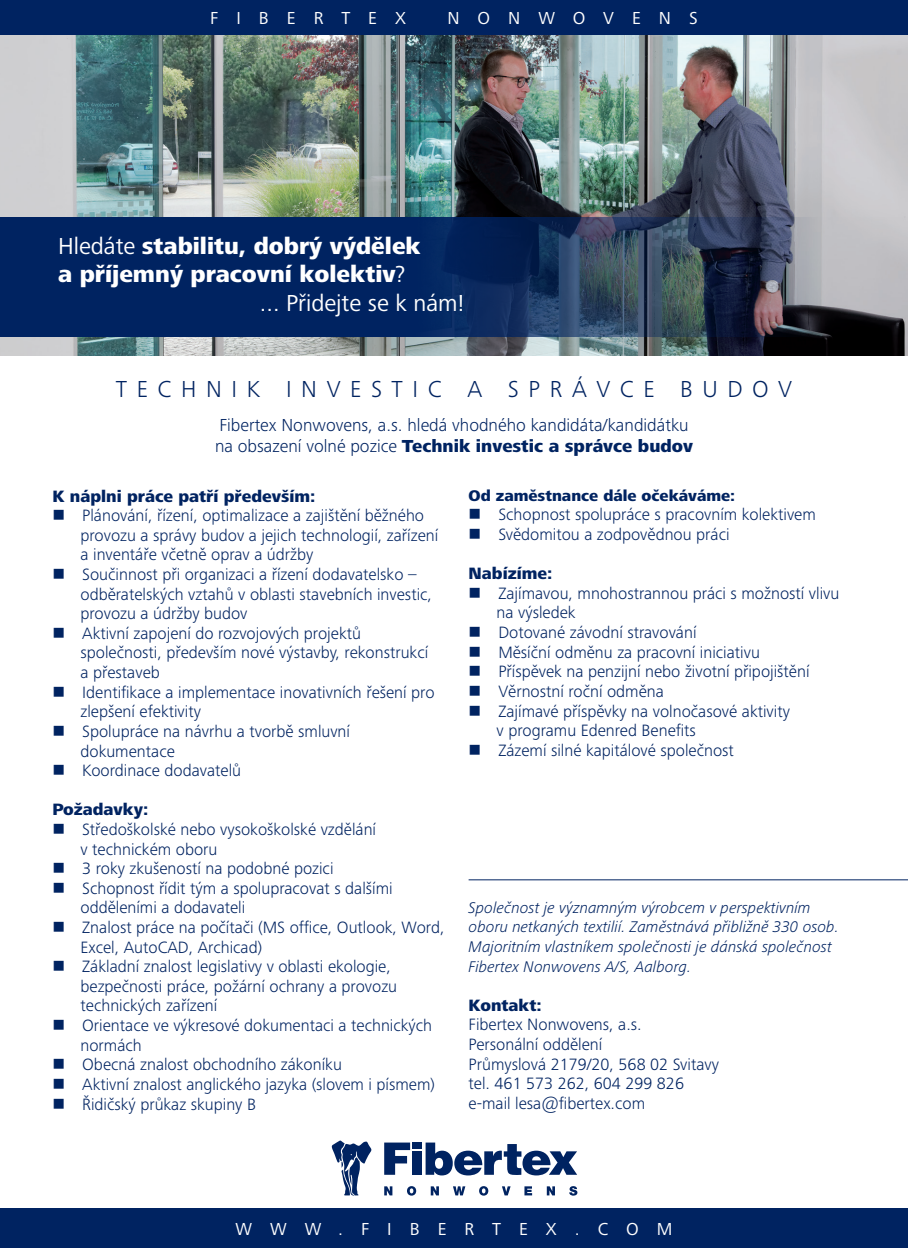
<style>
.page{position:relative;width:908px;height:1248px;background:#fff}
.page>*{position:absolute;margin:0;border:0;box-sizing:border-box;transform-origin:0 0}
.t1{font:800 24px "Frutiger Next LTW1 G";color:#fff}
.t2{font:300 24px "Frutiger Next LTW1 G";letter-spacing:.4em;color:#002361}
.t3{font:24px "Frutiger Next LTW1 G";color:#fff}
.t4{font:300 18px/21.6px "Frutiger Next LTW1 G";color:#002361}
.t5{font:18px "Frutiger Next LTW1 G";letter-spacing:1em;color:#fff}
.t6{font:300 17px/19.6px "Frutiger Next LTW1 G";color:#002361}
.t7{font:800 17px "Frutiger Next LTW1 G";color:#002361}
.t8{font:italic 300 16px/19.6px "Frutiger Next LTW1 G";color:#002361}
.t9{font:800 16px "Frutiger Next LTW1 G";color:#002361}
.s1{font-weight:400}
.s2{font-weight:800}
</style>
<div class="page">
<img style="left:0;top:34px;width:907px;height:321px">
<div style="left:0;top:1207px;width:907px;height:40px;background:#002361"></div>
<svg style="left:0;top:217px;width:907px;height:119px;background:#223b65"></svg>
<div style="left:0;top:0;width:907px;height:34px;background:#002361"></div>
<div style="left:412px;top:1151px;width:10px;height:23px;background:#002361"></div>
<svg style="left:384px;top:1142px;width:26px;height:32px"></svg>
<div style="left:412px;top:1142px;width:10px;height:6px;background:#002361"></div>
<svg style="left:425px;top:1142px;width:152px;height:33px"></svg>
<svg style="left:384px;top:1186px;width:8px;height:9px"></svg>
<svg style="left:407px;top:1186px;width:9px;height:9px"></svg>
<svg style="left:479px;top:1186px;width:9px;height:9px"></svg>
<svg style="left:546px;top:1186px;width:8px;height:9px"></svg>
<svg style="left:524px;top:1186px;width:8px;height:9px"></svg>
<svg style="left:569px;top:1186px;width:8px;height:9px"></svg>
<svg style="left:453px;top:1186px;width:12px;height:9px"></svg>
<svg style="left:502px;top:1186px;width:8px;height:9px"></svg>
<svg style="left:430px;top:1186px;width:8px;height:9px"></svg>
<svg style="left:331px;top:1140px;width:40px;height:55px"></svg>
<hr style="left:468px;top:879px;width:439px;height:1px;background:#002361">
<p class="t5" style="left:210px;top:7px;width:197px">FIBERTEX</p>
<p class="t5" style="left:447px;top:7px;width:252px">NONWOVENS</p>
<h1 class="t1" style="left:58px;top:232px;width:364px"><span class="s1">Hledáte</span> stabilitu, dobrý výdělek</h1>
<h1 class="t1" style="left:58px;top:261px;width:348px">a příjemný pracovní kolektiv<span class="s1">?</span></h1>
<h1 class="t3" style="left:260px;top:289px;width:205px">... Přidejte se k nám!</h1>
<h1 class="t2" style="left:116px;top:375px;width:677px">TECHNIK INVESTIC A SPRÁVCE BUDOV</h1>
<p class="t4" style="left:215px;top:413px;width:479px">Fibertex Nonwovens, a.s. hledá vhodného kandidáta/kandidátku na obsazení volné pozice <span class="s2">Technik investic a správce budov</span></p>
<p class="t7" style="left:52px;top:486px;width:264px">K náplni práce patří především:</p>
<p class="t6" style="left:80px;top:505px;width:359px;text-indent:-28px">■ Plánování, řízení, optimalizace a zajištění běžného provozu a správy budov a jejich technologií, zařízení a inventáře včetně oprav a údržby</p>
<p class="t6" style="left:80px;top:564px;width:353px;text-indent:-28px">■ Součinnost při organizaci a řízení dodavatelsko – odběratelských vztahů v oblasti stavebních investic, provozu a údržby budov</p>
<p class="t6" style="left:80px;top:623px;width:349px;text-indent:-28px">■ Aktivní zapojení do rozvojových projektů společnosti, především nové výstavby, rekonstrukcí a přestaveb</p>
<p class="t6" style="left:80px;top:682px;width:355px;text-indent:-28px">■ Identifikace a implementace inovativních řešení pro zlepšení efektivity</p>
<p class="t6" style="left:80px;top:721px;width:271px;text-indent:-28px">■ Spolupráce na návrhu a tvorbě smluvní dokumentace</p>
<p class="t6" style="left:52px;top:760px;width:190px">■ Koordinace dodavatelů</p>
<p class="t7" style="left:52px;top:799px;width:97px">Požadavky:</p>
<p class="t6" style="left:80px;top:819px;width:297px;text-indent:-28px">■ Středoškolské nebo vysokoškolské vzdělání v technickém oboru</p>
<p class="t6" style="left:52px;top:858px;width:282px">■ 3 roky zkušeností na podobné pozici</p>
<p class="t6" style="left:80px;top:878px;width:313px;text-indent:-28px">■ Schopnost řídit tým a spolupracovat s dalšími odděleními a dodavateli</p>
<p class="t6" style="left:80px;top:917px;width:365px;text-indent:-28px">■ Znalost práce na počítači (MS office, Outlook, Word,<br>Excel, AutoCAD, Archicad)</p>
<p class="t6" style="left:80px;top:956px;width:318px;text-indent:-28px">■ Základní znalost legislativy v oblasti ekologie, bezpečnosti práce, požární ochrany a provozu technických zařízení</p>
<p class="t6" style="left:80px;top:1015px;width:353px;text-indent:-28px">■ Orientace ve výkresové dokumentaci a technických normách</p>
<p class="t6" style="left:52px;top:1054px;width:291px">■ Obecná znalost obchodního zákoníku</p>
<p class="t6" style="left:52px;top:1074px;width:384px">■ Aktivní znalost anglického jazyka (slovem i písmem)</p>
<p class="t6" style="left:52px;top:1093px;width:205px">■ Řidičský průkaz skupiny B</p>
<p class="t9" style="left:468px;top:486px;width:268px">Od zaměstnance dále očekáváme:</p>
<p class="t6" style="left:468px;top:505px;width:348px">■ Schopnost spolupráce s pracovním kolektivem</p>
<p class="t6" style="left:468px;top:524px;width:262px">■ Svědomitou a zodpovědnou práci</p>
<p class="t7" style="left:468px;top:564px;width:85px">Nabízíme:</p>
<p class="t6" style="left:496px;top:583px;width:344px;text-indent:-28px">■ Zajímavou, mnohostrannou práci s možností vlivu na výsledek</p>
<p class="t6" style="left:468px;top:622px;width:229px">■ Dotované závodní stravování</p>
<p class="t6" style="left:468px;top:642px;width:293px">■ Měsíční odměnu za pracovní iniciativu</p>
<p class="t6" style="left:468px;top:661px;width:342px">■ Příspěvek na penzijní nebo životní připojištění</p>
<p class="t6" style="left:468px;top:681px;width:197px">■ Věrnostní roční odměna</p>
<p class="t6" style="left:496px;top:701px;width:295px;text-indent:-28px">■ Zajímavé příspěvky na volnočasové aktivity v programu Edenred Benefits</p>
<p class="t6" style="left:468px;top:740px;width:267px">■ Zázemí silné kapitálové společnost</p>
<p class="t8" style="left:468px;top:897px;width:372px">Společnost je významným výrobcem v perspektivním oboru netkaných textilií. Zaměstnává přibližně 330 osob.<br>Majoritním vlastníkem společnosti je dánská společnost Fibertex Nonwovens A/S, Aalborg.</p>
<p class="t7" style="left:468px;top:995px;width:74px">Kontakt:</p>
<p class="t6" style="left:468px;top:1014px;width:252px">Fibertex Nonwovens, a.s.<br>Personální oddělení<br>Průmyslová 2179/20, 568 02 Svitavy tel. 461 573 262, 604 299 826 e-mail lesa@fibertex.com</p>
<p class="t5" style="left:235px;top:1218px;width:438px">WWW.FIBERTEX.COM</p>
</div>
